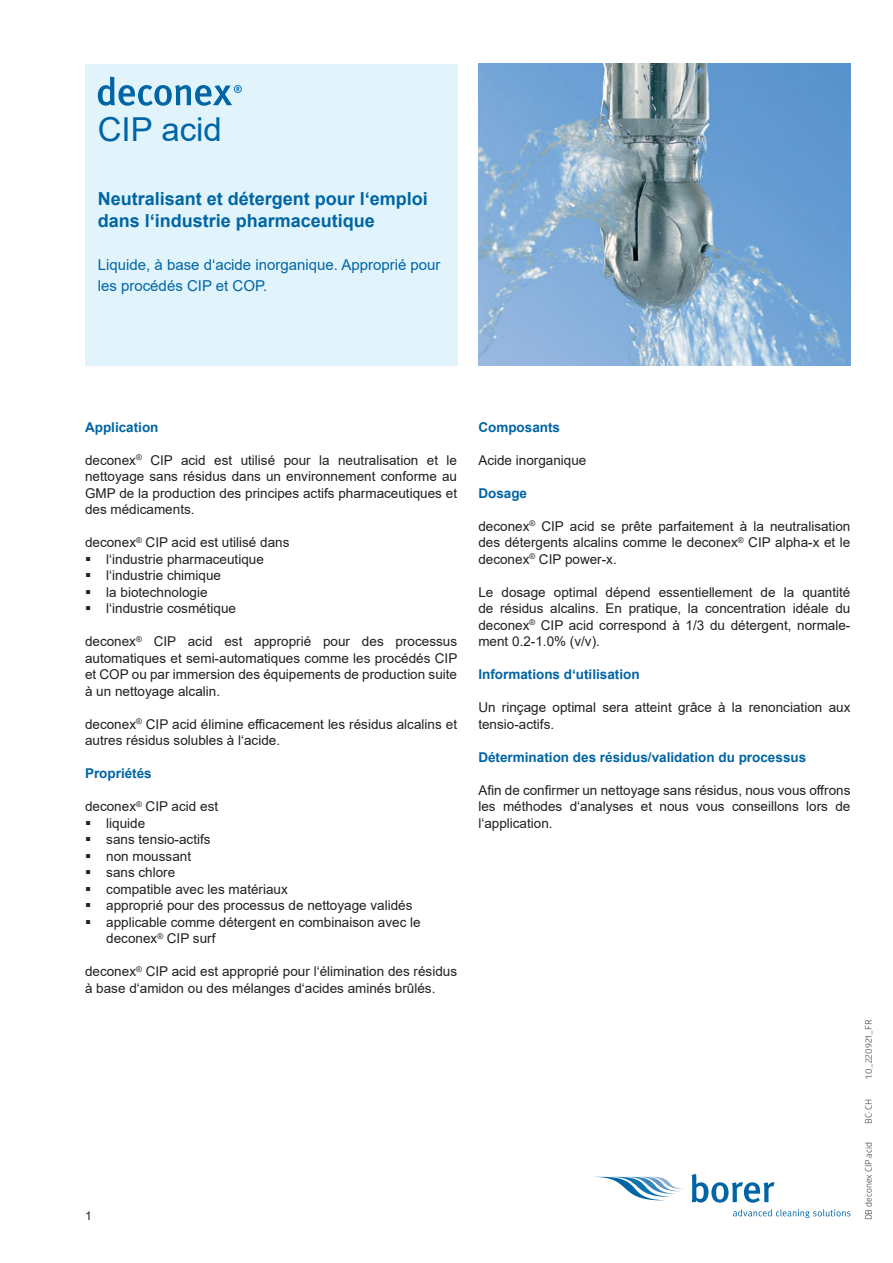
<style>
.page{position:relative;width:893px;height:1263px;background:#fff}
.page>*{position:absolute;margin:0;border:0;box-sizing:border-box;transform-origin:0 0}
.t1{font:33px "Arial";color:#0065a4}
.t2{font:700 18px/21.6px "Arial";color:#0065a4}
.t3{font:15px/21px "Arial";color:#0065a4}
.t4{font:13.5px/16.5px "Arial";color:#231f20;text-align:justify}
.t5{font:700 13.5px "Arial";color:#0065a4}
.t6{font:12px "Arial";color:#231f20}
.t7{font:9px "Glober";color:#231f20}
</style>
<div class="page">
<div style="left:85px;top:64px;width:372px;height:302px;background:#e1f4fc"></div>
<svg style="left:98px;top:77px;width:144px;height:29px"></svg>
<svg style="left:598px;top:1177px;width:86px;height:23px"></svg>
<svg style="left:692px;top:1174px;width:83px;height:29px"></svg>
<svg style="left:733px;top:1209px;width:117px;height:9px"></svg>
<img style="left:478px;top:64px;width:372px;height:302px">
<h1 class="t1" style="left:98px;top:107px;width:126px">CIP acid</h1>
<h2 class="t2" style="left:98px;top:188px;width:332px">Neutralisant et détergent pour l‘emploi dans l‘industrie pharmaceutique</h2>
<p class="t3" style="left:98px;top:254px;width:344px">Liquide, à base d‘acide inorganique. Approprié pour les procédés CIP et COP.</p>
<p class="t5" style="left:85px;top:417px;width:75px">Application</p>
<p class="t4" style="left:85px;top:451px;width:374px">deconex<sup>®</sup> CIP acid est utilisé pour la neutralisation et le nettoyage sans résidus dans un environnement conforme au GMP de la production des principes actifs pharmaceutiques et des médicaments.</p>
<p class="t4" style="left:106px;top:534px;width:185px;text-align:left;text-indent:-21px">deconex<sup>®</sup> CIP acid est utilisé dans l‘industrie pharmaceutique l‘industrie chimique<br>la biotechnologie<br>l‘industrie cosmétique</p>
<p class="t4" style="left:85px;top:633px;width:374px">deconex<sup>®</sup> CIP acid est approprié pour des processus automatiques et semi-automatiques comme les procédés CIP et COP ou par immersion des équipements de production suite à un nettoyage alcalin.</p>
<p class="t4" style="left:85px;top:715px;width:374px">deconex<sup>®</sup> CIP acid élimine efficacement les résidus alcalins et autres résidus solubles à l‘acide.</p>
<p class="t5" style="left:85px;top:764px;width:68px">Propriétés</p>
<p class="t4" style="left:106px;top:798px;width:320px;text-align:left;text-indent:-21px">deconex<sup>®</sup> CIP acid est<br>liquide<br>sans tensio-actifs<br>non moussant<br>sans chlore<br>compatible avec les matériaux<br>approprié pour des processus de nettoyage validés applicable comme détergent en combinaison avec le - deconex<sup>®</sup> CIP surf</p>
<p class="t4" style="left:85px;top:963px;width:374px">deconex<sup>®</sup> CIP acid est approprié pour l‘élimination des résidus à base d‘amidon ou des mélanges d‘acides aminés brûlés.</p>
<p class="t6" style="left:85px;top:1208px;width:8px">1</p>
<p class="t5" style="left:478px;top:417px;width:83px">Composants</p>
<p class="t4" style="left:478px;top:451px;width:110px">Acide inorganique</p>
<p class="t5" style="left:478px;top:483px;width:50px">Dosage</p>
<p class="t4" style="left:478px;top:517px;width:374px">deconex<sup>®</sup> CIP acid se prête parfaitement à la neutralisation des détergents alcalins comme le deconex<sup>®</sup> CIP alpha-x et le deconex<sup>®</sup> CIP power-x.</p>
<p class="t4" style="left:478px;top:583px;width:374px">Le dosage optimal dépend essentiellement de la quantité de résidus alcalins. En pratique, la concentration idéale du deconex<sup>®</sup> CIP acid correspond à 1/3 du détergent, normale&shy;ment 0.2-1.0% (v/v).</p>
<p class="t5" style="left:478px;top:665px;width:163px">Informations d‘utilisation</p>
<p class="t4" style="left:478px;top:699px;width:374px">Un rinçage optimal sera atteint grâce à la renonciation aux tensio-actifs.</p>
<p class="t5" style="left:478px;top:747px;width:329px">Détermination des résidus/validation du processus</p>
<p class="t4" style="left:478px;top:781px;width:374px">Afin de confirmer un nettoyage sans résidus, nous vous offrons les méthodes d‘analyses et nous vous conseillons lors de l‘application.</p>
<p class="t7" style="left:862px;top:1079px;width:61px;rotate:-90deg">1.0_220921_FR</p>
<p class="t7" style="left:862px;top:1124px;width:26px;rotate:-90deg">BC-CH</p>
<p class="t7" style="left:862px;top:1220px;width:80px;rotate:-90deg">DB deconex CIP acid</p>
</div>
